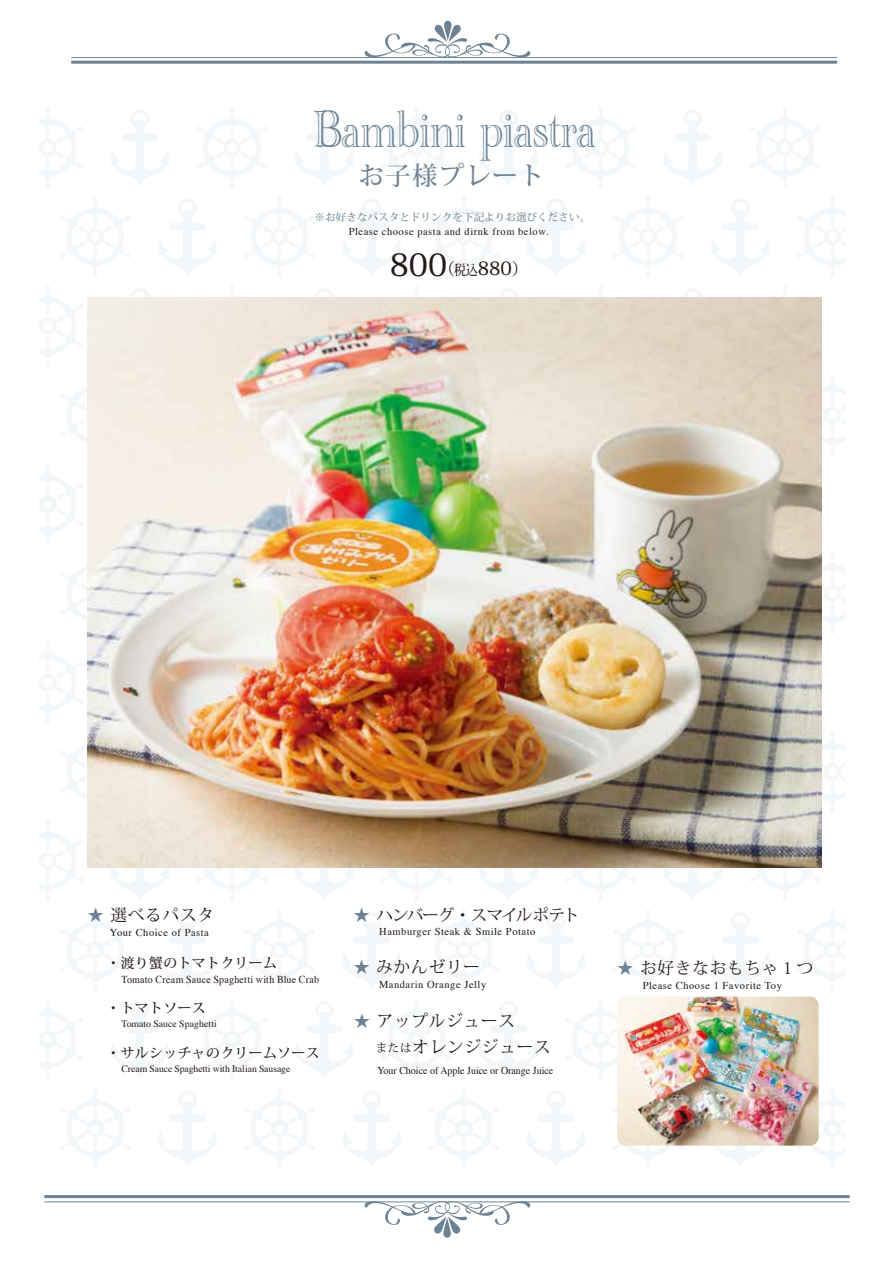
<style>
.page{position:relative;width:893px;height:1263px;background:#fff}
.page>*{position:absolute;margin:0;border:0;box-sizing:border-box;transform-origin:0 0}
.t1{font:54.6px "Academy Engraved Let Plain";letter-spacing:-.01em;color:#6d8395;scale:.8 1}
.t2{font:500 25.5px "Koz Min Pro";letter-spacing:.05em;color:#6d8395}
.t3{font:500 18.45px "Koz Min Pr 6 N";color:#221815}
.t4{font:16.5px/25.5px "Koz Min Pr 6 N";letter-spacing:.055em;color:#221815}
.t5{font:16.2px "Koz Min Pr 6 N";letter-spacing:-.06em;color:#221815}
.t6{font:500 13.8px "Koz Min Pr 6 N";letter-spacing:.03em;color:#221815}
.t7{font:10.65px "Times";letter-spacing:.02em;color:#221815;scale:.94 1}
.t8{font:10.5px "Times";letter-spacing:.05em;color:#221815}
.t9{font:10.5px "Times";color:#221815;scale:.95 1}
.t10{font:500 10.5px "Koz Min Pro";letter-spacing:.01em;color:#6d8395}
.t11{font:9.75px "Times";letter-spacing:-.005em;color:#221815}
.s1{font-size:31.05px}
.s2{font-size:30.9px}
.s3{font-size:16.65px}
.s4{font-size:13.8px}
.s5{color:#6d8395}
.s6{font-size:16.5px;color:#6d8395}
.s7{font-size:11.55px}
</style>
<div class="page">
<svg style="left:40px;top:107px;width:43px;height:81px"></svg>
<svg style="left:111px;top:110px;width:58px;height:75px"></svg>
<svg style="left:197px;top:107px;width:70px;height:81px"></svg>
<svg style="left:295px;top:110px;width:58px;height:75px"></svg>
<svg style="left:381px;top:107px;width:70px;height:81px"></svg>
<svg style="left:479px;top:110px;width:59px;height:75px"></svg>
<svg style="left:566px;top:107px;width:70px;height:81px"></svg>
<svg style="left:750px;top:107px;width:70px;height:81px"></svg>
<svg style="left:664px;top:110px;width:58px;height:75px"></svg>
<svg style="left:60px;top:197px;width:70px;height:80px"></svg>
<svg style="left:158px;top:199px;width:58px;height:75px"></svg>
<svg style="left:244px;top:196px;width:71px;height:81px"></svg>
<svg style="left:343px;top:199px;width:58px;height:75px"></svg>
<svg style="left:429px;top:197px;width:70px;height:80px"></svg>
<svg style="left:527px;top:199px;width:58px;height:75px"></svg>
<svg style="left:613px;top:197px;width:70px;height:80px"></svg>
<svg style="left:797px;top:196px;width:48px;height:81px"></svg>
<svg style="left:711px;top:199px;width:58px;height:75px"></svg>
<svg style="left:40px;top:286px;width:43px;height:80px"></svg>
<svg style="left:110px;top:288px;width:60px;height:10px"></svg>
<svg style="left:196px;top:286px;width:72px;height:12px"></svg>
<svg style="left:294px;top:288px;width:60px;height:10px"></svg>
<svg style="left:380px;top:286px;width:72px;height:12px"></svg>
<svg style="left:479px;top:288px;width:59px;height:10px"></svg>
<svg style="left:565px;top:286px;width:72px;height:12px"></svg>
<svg style="left:749px;top:286px;width:72px;height:12px"></svg>
<svg style="left:663px;top:288px;width:59px;height:10px"></svg>
<svg style="left:60px;top:388px;width:27px;height:54px"></svg>
<svg style="left:822px;top:375px;width:23px;height:80px"></svg>
<svg style="left:40px;top:464px;width:43px;height:81px"></svg>
<svg style="left:60px;top:566px;width:27px;height:54px"></svg>
<svg style="left:822px;top:553px;width:23px;height:81px"></svg>
<svg style="left:40px;top:642px;width:43px;height:81px"></svg>
<svg style="left:60px;top:745px;width:27px;height:54px"></svg>
<svg style="left:822px;top:732px;width:23px;height:80px"></svg>
<svg style="left:40px;top:821px;width:43px;height:80px"></svg>
<svg style="left:110px;top:867px;width:60px;height:31px"></svg>
<svg style="left:196px;top:867px;width:72px;height:34px"></svg>
<svg style="left:294px;top:867px;width:60px;height:31px"></svg>
<svg style="left:380px;top:867px;width:72px;height:34px"></svg>
<svg style="left:479px;top:867px;width:59px;height:32px"></svg>
<svg style="left:565px;top:867px;width:72px;height:34px"></svg>
<svg style="left:749px;top:867px;width:72px;height:34px"></svg>
<svg style="left:663px;top:867px;width:59px;height:31px"></svg>
<svg style="left:60px;top:910px;width:70px;height:80px"></svg>
<svg style="left:158px;top:912px;width:58px;height:76px"></svg>
<svg style="left:244px;top:910px;width:71px;height:80px"></svg>
<svg style="left:343px;top:912px;width:58px;height:76px"></svg>
<svg style="left:429px;top:910px;width:70px;height:80px"></svg>
<svg style="left:527px;top:912px;width:58px;height:75px"></svg>
<svg style="left:613px;top:910px;width:70px;height:80px"></svg>
<svg style="left:797px;top:910px;width:48px;height:80px"></svg>
<svg style="left:711px;top:912px;width:58px;height:76px"></svg>
<svg style="left:40px;top:999px;width:43px;height:81px"></svg>
<svg style="left:111px;top:1002px;width:58px;height:75px"></svg>
<svg style="left:197px;top:999px;width:70px;height:80px"></svg>
<svg style="left:295px;top:1002px;width:58px;height:75px"></svg>
<svg style="left:381px;top:999px;width:70px;height:81px"></svg>
<svg style="left:479px;top:1002px;width:59px;height:75px"></svg>
<svg style="left:566px;top:999px;width:51px;height:81px"></svg>
<svg style="left:60px;top:1088px;width:70px;height:81px"></svg>
<svg style="left:158px;top:1091px;width:58px;height:75px"></svg>
<svg style="left:245px;top:1088px;width:69px;height:81px"></svg>
<svg style="left:343px;top:1091px;width:58px;height:75px"></svg>
<svg style="left:429px;top:1088px;width:70px;height:81px"></svg>
<svg style="left:527px;top:1091px;width:58px;height:75px"></svg>
<svg style="left:613px;top:1108px;width:71px;height:61px"></svg>
<svg style="left:796px;top:1088px;width:49px;height:81px"></svg>
<svg style="left:710px;top:1145px;width:60px;height:21px"></svg>
<svg style="left:364px;top:21px;width:166px;height:36px"></svg>
<hr style="left:71px;top:57px;width:766px;height:1px;background:#6d8395">
<hr style="left:71px;top:61px;width:766px;height:3px;background:#6d8395">
<svg style="left:364px;top:1202px;width:166px;height:36px"></svg>
<hr style="left:44px;top:1201px;width:806px;height:1px;background:#6d8395">
<hr style="left:44px;top:1195px;width:806px;height:3px;background:#6d8395">
<img style="left:87px;top:298px;width:735px;height:569px">
<img style="left:617px;top:996px;width:202px;height:149px">
<h1 class="t1" style="left:313px;top:109px;width:355px">Bambini piastra</h1>
<h2 class="t2" style="left:358px;top:158px;width:188px">お子様プレート</h2>
<p class="t10" style="left:315px;top:209px;width:277px">※お好きなパスタとドリンクを下記よりお選びください。</p>
<p class="t8" style="left:349px;top:227px;width:201px">Please choose pasta and dirnk from below.</p>
<h3 class="t3" style="left:390px;top:258px;width:139px"><span class="s1">80</span><span class="s2">0</span><span class="s3">（</span><span class="s4">税込</span>880<span class="s3">）</span></h3>
<h3 class="t4" style="left:88px;top:903px;width:128px"><span class="s5">★</span> 選べるパスタ</h3>
<h3 class="t5" style="left:354px;top:906px;width:228px"><span class="s6">★</span> ハンバーグ・スマイルポテト</h3>
<p class="t8" style="left:110px;top:928px;width:100px">Your Choice of Pasta</p>
<p class="t8" style="left:379px;top:927px;width:158px">Hamburger Steak &amp; Smile Potato</p>
<h3 class="t6" style="left:107px;top:955px;width:172px">・渡り蟹のトマトクリーム</h3>
<h3 class="t6" style="left:107px;top:1000px;width:101px">・トマトソース</h3>
<h3 class="t6" style="left:107px;top:1045px;width:215px">・サルシッチャのクリームソース</h3>
<p class="t7" style="left:121px;top:975px;width:212px">Tomato Cream Sauce Spaghetti with Blue Crab</p>
<p class="t11" style="left:121px;top:1020px;width:97px">Tomato Sauce Spaghetti</p>
<p class="t11" style="left:121px;top:1065px;width:170px">Cream Sauce Spaghetti with Italian Sausage</p>
<h3 class="t4" style="left:354px;top:955px;width:128px"><span class="s5">★</span> みかんゼリー</h3>
<p class="t8" style="left:379px;top:980px;width:109px">Mandarin Orange Jelly</p>
<h3 class="t4" style="left:376px;top:1009px;width:176px;text-indent:-22px"><span class="s5">★</span> アップルジュース<br><span class="s7">または</span>オレンジジュース</h3>
<p class="t9" style="left:377px;top:1066px;width:187px">Your Choice of Apple Juice or Orange Juice</p>
<h3 class="t4" style="left:617px;top:956px;width:198px"><span class="s5">★</span> お好きなおもちゃ１つ</h3>
<p class="t8" style="left:643px;top:981px;width:141px">Please Choose 1 Favorite Toy</p>
</div>
